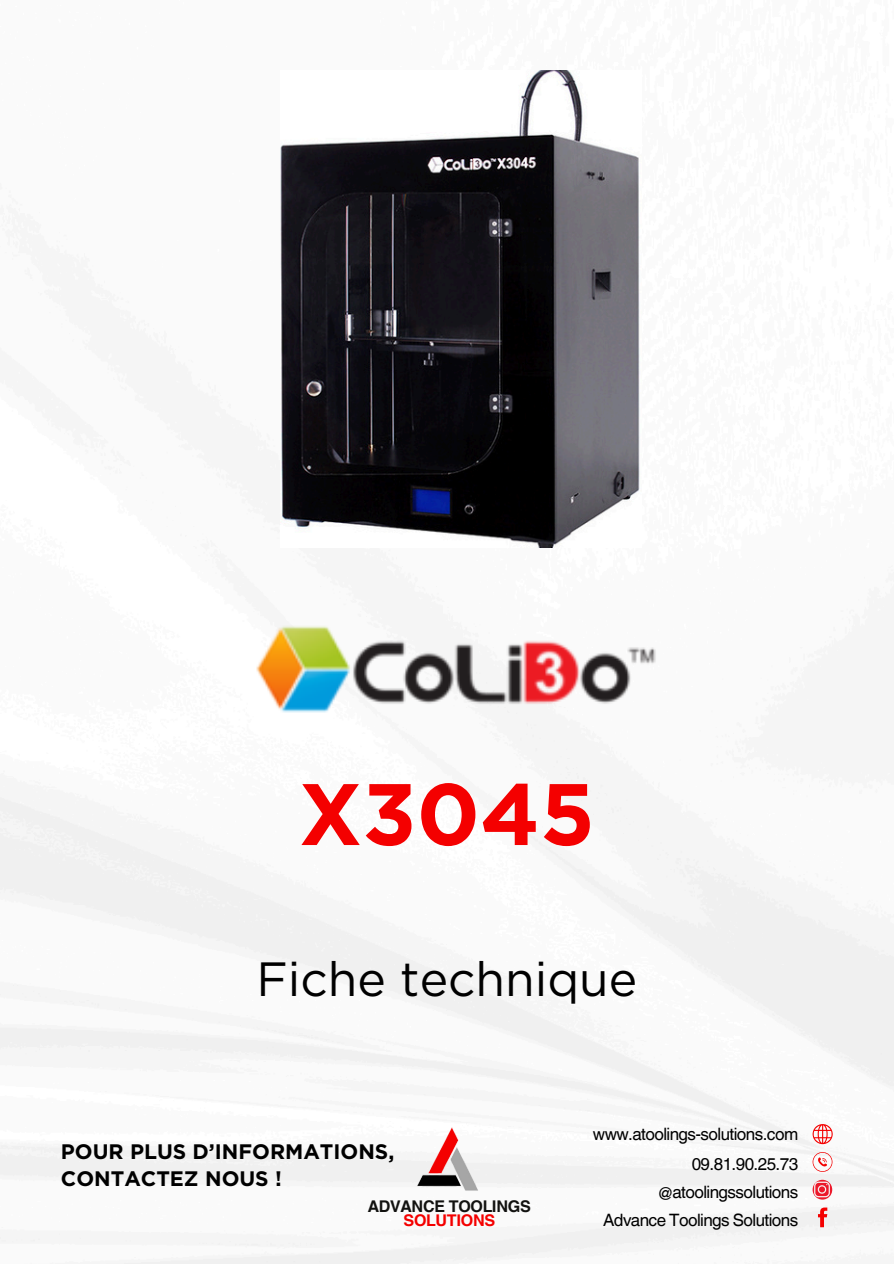
<style>
.page{position:relative;width:894px;height:1264px;background:#fff}
.page>*{position:absolute;margin:0;border:0;box-sizing:border-box;transform-origin:0 0}
.t1{font:700 87px "Gotham";color:#f40000}
.t2{font:48px "Gotham";color:#000}
.t3{font:700 21px "Gotham";color:#000}
.t4{font:17.1px/30.2px "Helvetica World";letter-spacing:-.035em;color:#000;text-align:right}
.t5{font:700 16.05px "Helvetica World";letter-spacing:-.02em;color:#121210}
.t6{font:700 16.05px "Helvetica World";letter-spacing:-.02em;color:#f40000}
</style>
<div class="page">
<img style="left:0;top:547px;width:893px;height:716px">
<img style="left:280px;top:70px;width:360px;height:477px">
<img style="left:231px;top:613px;width:430px;height:109px">
<img style="left:411px;top:1118px;width:76px;height:94px">
<svg style="left:812px;top:1151px;width:20px;height:20px"></svg>
<img style="left:812px;top:1179px;width:20px;height:20px;border-radius:10px">
<svg style="left:812px;top:1124px;width:20px;height:19px"></svg>
<svg style="left:817px;top:1207px;width:10px;height:20px"></svg>
<p class="t1" style="left:298px;top:761px;width:297px">X3045</p>
<p class="t2" style="left:256px;top:950px;width:382px">Fiche technique</p>
<p class="t3" style="left:61px;top:1138px;width:335px">POUR PLUS D’INFORMATIONS,</p>
<h1 class="t3" style="left:61px;top:1165px;width:222px">CONTACTEZ NOUS !</h1>
<p class="t5" style="left:368px;top:1192px;width:165px">ADVANCE TOOLINGS</p>
<p class="t6" style="left:403px;top:1207px;width:93px">SOLUTIONS</p>
<p class="t4" style="left:592px;top:1118px;width:207px">www.atoolings-solutions.com<br>09.81.90.25.73</p>
<p class="t4" style="left:603px;top:1178px;width:197px;line-height:27.8px">@atoolingssolutions<br>Advance Toolings Solutions</p>
</div>
